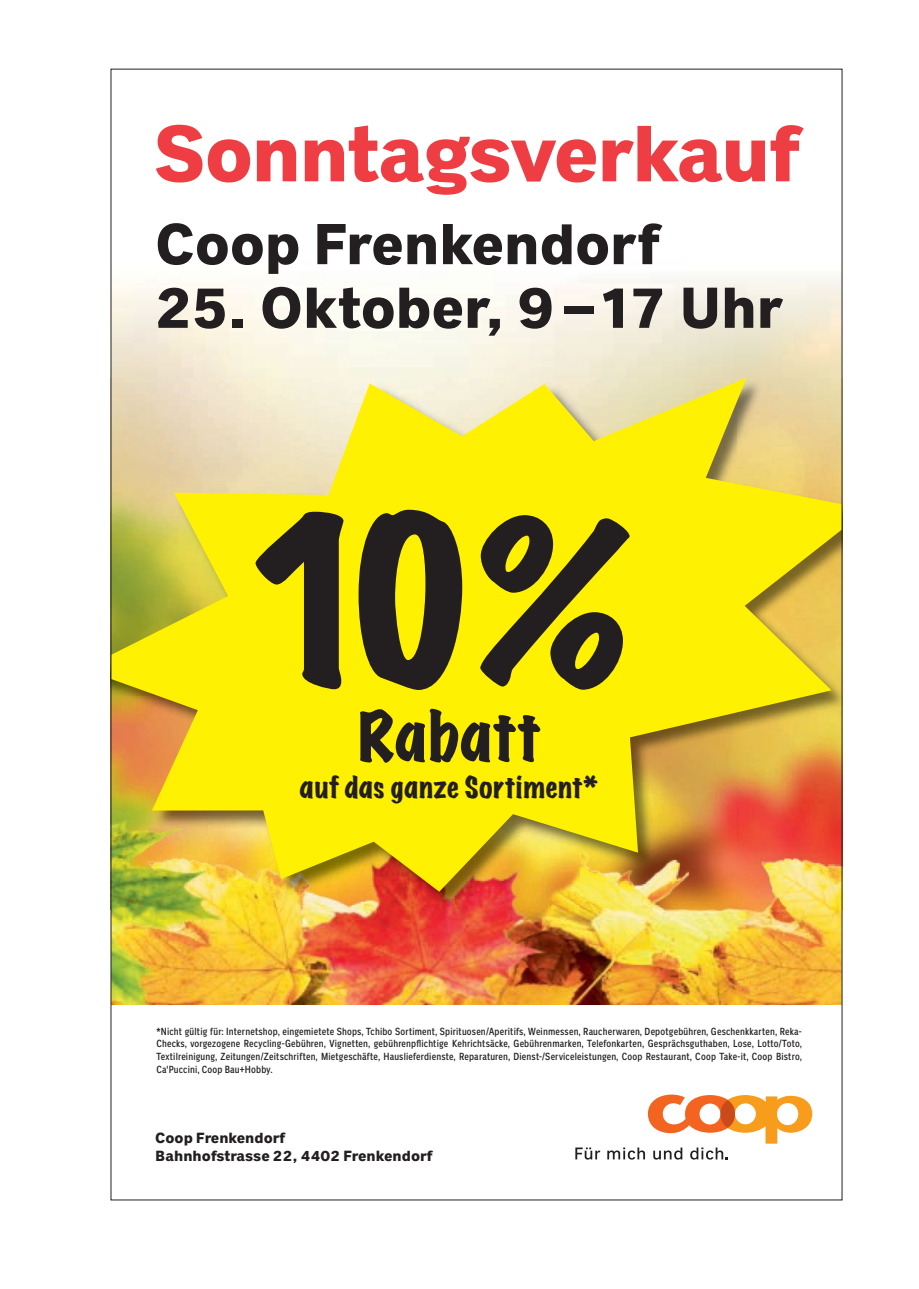
<style>
.page{position:relative;width:919px;height:1289px;background:#fff}
.page>*{position:absolute;margin:0;border:0;box-sizing:border-box;transform-origin:0 0}
.t1{font:700 246.75px "Coop Hand";color:#231f20}
.t2{font:700 80.85px "Coop";letter-spacing:-.025em;color:#ee3d43}
.t3{font:700 74.25px "Coop Hand";color:#231f20}
.t4{font:700 58.65px "Coop";letter-spacing:-.01em;color:#231f20}
.t5{font:700 32.4px "Coop Hand";color:#231f20}
.t6{font:700 15px/18px "Coop";color:#231f20}
.t7{font:10.5px/12.9px "Coop Condensed";letter-spacing:.02em;color:#231f20;text-align:justify}
.s1{font-size:10.65px}
</style>
<div class="page">
<img style="left:113px;top:276px;width:727px;height:729px">
<img style="left:113px;top:891px;width:727px;height:18px">
<img style="left:113px;top:378px;width:727px;height:513px">
<svg style="left:575px;top:1147px;width:25px;height:12px"></svg>
<svg style="left:607px;top:1094px;width:205px;height:65px"></svg>
<h2 class="t2" style="left:153px;top:109px;width:646px">Sonntagsverkauf</h2>
<h3 class="t4" style="left:155px;top:212px;width:505px">Coop Frenkendorf</h3>
<h3 class="t4" style="left:155px;top:275px;width:628px">25. Oktober, 9 –17 Uhr</h3>
<h1 class="t1" style="left:260px;top:422px;width:389px">10%</h1>
<h3 class="t3" style="left:356px;top:682px;width:185px">Rabatt</h3>
<h3 class="t5" style="left:299px;top:763px;width:300px">auf das ganze Sortiment*</h3>
<p class="t7" style="left:156px;top:1024px;width:646px">*Nicht gültig für: Internetshop, eingemietete Shops, Tchibo Sortiment, Spirituosen/Aperitifs, Weinmessen, Raucherwaren, Depotgebühren, Geschenkkarten, Reka-Checks, vorgezogene Recycling-Gebühren, Vignetten, gebührenpflichtige Kehrichtsäcke, Gebührenmarken, Telefonkarten, Gesprächsguthaben, Lose, Lotto/Toto, Textilreinigung, Zeitungen/Zeitschriften, Mietgeschäfte, Hauslieferdienste, Repa raturen, Dienst-/Serviceleistungen, Coop Restaurant, Coop Take-it, Coop Bistro, Ca'Puccini, Coop <span class="s1">Bau+Hobby.</span></p>
<h3 class="t6" style="left:155px;top:1128px;width:278px">Coop Frenkendorf<br>Bahnhofstrasse 22, 4402 Frenkendorf</h3>
</div>
